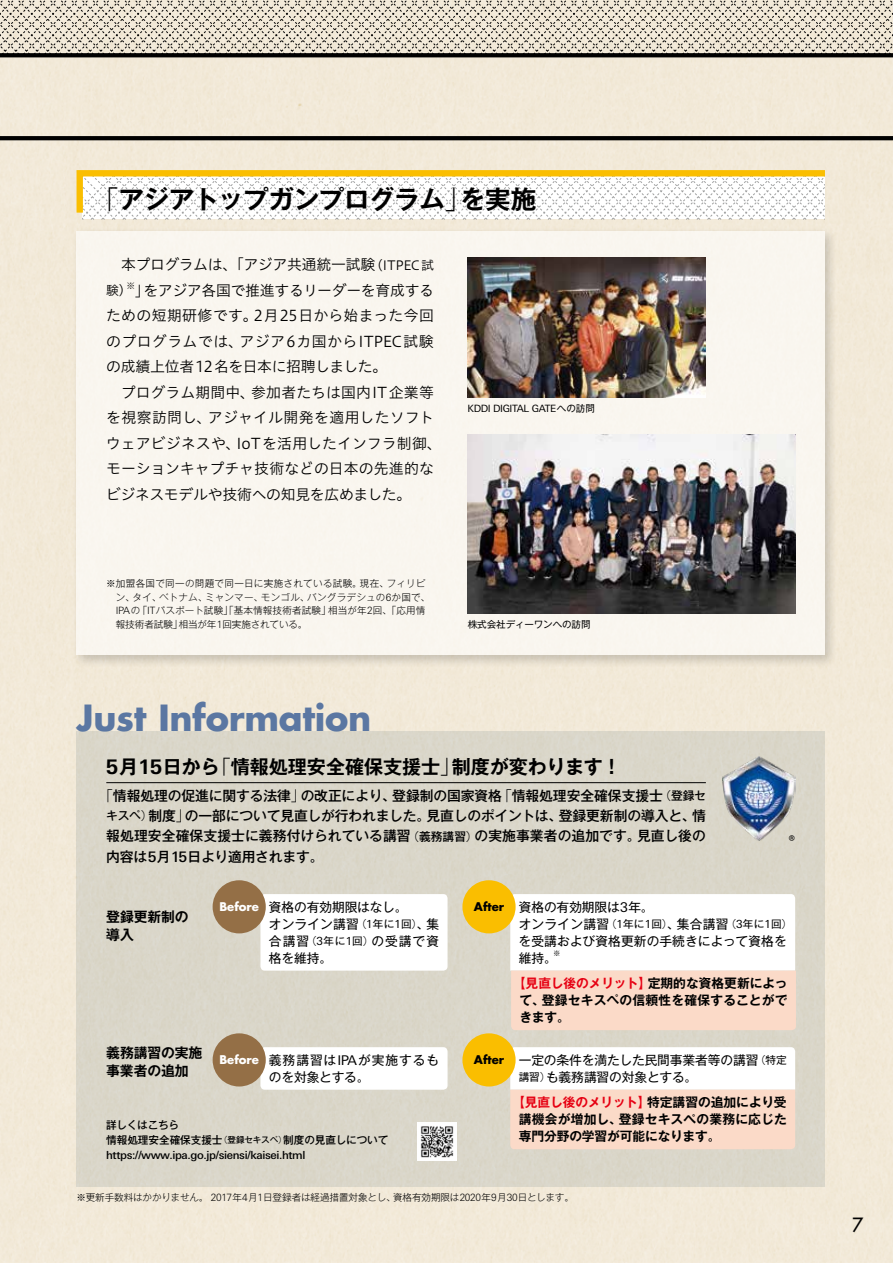
<style>
.page{position:relative;width:893px;height:1263px;background:#fff}
.page>*{position:absolute;margin:0;border:0;box-sizing:border-box;transform-origin:0 0}
.t1{font:700 35.1px "Futura";letter-spacing:-.01em;color:#5b77a2}
.t2{font:700 25.5px "Gothic MB101 Pr 6 De";letter-spacing:-.015em;color:#000}
.t3{font:700 19.2px "Gothic MB101 Pr 6 De";letter-spacing:-.005em;color:#000}
.t4{font:19.2px "Futura";color:#000}
.t5{font:14.85px/25.5px "Hiragino UD Sans Std W3";color:#000;text-align:justify}
.t6{font:14.85px "Hiragino UD Sans Std W3";letter-spacing:-.025em;color:#000}
.t7{font:500 14.55px "Univers Next Pro";color:#000}
.t8{font:500 13.8px/20.2px "Gothic MB101 Pr 6";color:#000;text-align:justify}
.t9{font:700 13.8px/18.1px "Gothic MB101 Pr 6 De";letter-spacing:-.005em;color:#000}
.t10{font:12.75px/17px "Gothic MB101 Pr 6";letter-spacing:-.005em;color:#000}
.t11{font:700 12.75px/17px "Gothic MB101 Pr 6 De";color:#000;text-align:justify}
.t12{font:12.75px/17px "Gothic MB101 Pr 6";letter-spacing:.065em;color:#000}
.t13{font:12.75px "Hiragino UD Sans Std W3";color:#000}
.t14{font:700 11.7px "Futura";letter-spacing:-.005em;color:#fff}
.t15{font:700 11.7px "Futura";color:#000}
.t16{font:500 11.1px "Univers Next Pro";letter-spacing:-.03em;color:#000}
.t17{font:500 10.65px/14.9px "Gothic MB101 Pr 6";letter-spacing:-.01em;color:#000}
.t18{font:10.05px "Univers Next Pro";letter-spacing:-.04em;color:#000}
.t19{font:300 9.6px/13.8px "Gothic MB101 Pr 6";letter-spacing:.01em;color:#000}
.t20{font:300 9.6px "Gothic MB101 Pr 6";letter-spacing:-.01em;color:#000}
.t21{font:9.6px "Gothic MB101 Pr 6";letter-spacing:-.01em;color:#000}
.t22{font:8.7px "Hiragino UD Sans Std W3";color:#000}
.t23{font:7.5px "Gothic MB101 Pr 6";color:#000}
.s1{font-family:"Gothic MB101 Pr 6";font-weight:300}
.s2{font-size:12.75px}
.s3{font-family:"Univers Next Pro";font-size:10.05px}
.s4{font-family:"Gothic MB101 Pr 6";font-size:9.6px}
.s5{font-family:"Univers Next Pro";font-size:20.1px}
.s6{font-weight:300}
.s7{font-weight:300;font-size:11.7px}
.s8{font-size:11.7px}
.s9{font-family:"Univers Next Pro";font-size:14.55px}
.s10{font-weight:300;font-size:10.65px}
.s11{font-family:"Univers Next Pro";font-size:11.1px}
.s12{font-size:10.65px}
.s13{font-family:"Univers Next Pro";font-size:13.35px}
.s14{font-weight:300;font-size:8.55px}
.s15{font-size:8.55px}
.s16{font-family:"Gothic MB101 Pr 6";font-weight:300;color:#e60012}
.s17{color:#e60012}
</style>
<div class="page">
<svg style="left:0;top:0;width:893px;height:53px;background:#d3cbbc"></svg>
<svg style="left:0;top:53px;width:893px;height:4px;background:#060606"></svg>
<svg style="left:0;top:136px;width:893px;height:4px;background:#040403"></svg>
<div style="left:77px;top:731px;width:748px;height:455px;background:#dad6c9"></div>
<div style="left:72px;top:227px;width:766px;height:441px;background:#000;opacity:.3"></div>
<div style="left:77px;top:232px;width:748px;height:423px;background:#f9f6ef"></div>
<svg style="left:73px;top:167px;width:758px;height:52px"></svg>
<hr style="left:106px;top:782px;width:600px;height:1px;background:#000">
<img style="left:468px;top:257px;width:238px;height:141px">
<img style="left:468px;top:435px;width:327px;height:178px">
<img style="left:722px;top:757px;width:73px;height:83px">
<svg style="left:510px;top:894px;width:286px;height:136px;background:#fdeee6"></svg>
<svg style="left:510px;top:1047px;width:285px;height:102px;background:#fce9de"></svg>
<div style="left:462px;top:880px;width:54px;height:53px;background:#fabe00;border-radius:50%"></div>
<div style="left:462px;top:1033px;width:54px;height:53px;background:#fabe00;border-radius:50%"></div>
<div style="left:260px;top:894px;width:188px;height:77px;background:#fff;border-radius:4px"></div>
<div style="left:213px;top:880px;width:53px;height:53px;background:#946f46;border-radius:50%"></div>
<div style="left:260px;top:1047px;width:188px;height:43px;background:#fff;border-radius:4px"></div>
<div style="left:213px;top:1033px;width:53px;height:53px;background:#946f46;border-radius:50%"></div>
<img style="left:418px;top:1123px;width:38px;height:38px">
<h2 class="t2" style="left:93px;top:178px;width:444px"><span class="s1">「</span>アジアトップガンプログラム<span class="s1">」</span>を実施</h2>
<p class="t6" style="left:121px;top:254px;width:314px">本プログラムは、「アジア共通統一試験<span class="s2">（ITPEC試</span></p>
<p class="t13" style="left:106px;top:281px;width:27px">験）</p>
<p class="t22" style="left:126px;top:279px;width:10px">※</p>
<p class="t5" style="left:106px;top:277px;width:329px;text-indent:29px">」をアジア各国で推進するリーダーを育成するための短期研修です。2月25日から始まった今回のプログラムでは、アジア6カ国からITPEC試験の成績上位者12名を日本に招聘しました。</p>
<p class="t5" style="left:106px;top:379px;width:337px;text-align:left;text-indent:15px">プログラム期間中、参加者たちは国内IT企業等を視察訪問し、アジャイル開発を適用したソフトウェアビジネスや、IoTを活用したインフラ制御、モーションキャプチャ技術などの日本の先進的なビジネスモデルや技術への知見を広めました。</p>
<p class="t19" style="left:116px;top:575px;width:316px;text-indent:-10px">※加盟各国で同一の問題で同一日に実施されている試験。現在、フィリピン、タイ、ベトナム、ミャンマー、モンゴル、バングラデシュの<span class="s3">6</span>か国で、<span class="s3">IPA</span>の「<span class="s3">IT</span>パスポート試験」「基本情報技術者試験」相当が年<span class="s3">2</span>回、「応用情報技術者試験」相当が年<span class="s3">1</span>回実施されている。</p>
<h1 class="t1" style="left:77px;top:694px;width:296px">Just Information</h1>
<p class="t18" style="left:467px;top:403px;width:129px">KDDI DIGITAL GATE<span class="s4">への訪問</span></p>
<p class="t21" style="left:468px;top:617px;width:124px">株式会社ディーワンへの訪問</p>
<p class="t3" style="left:106px;top:750px;width:517px"><span class="s5">5</span>月<span class="s5">15</span>日から<span class="s1">「</span>情報処理安全確保支援士<span class="s1">」</span>制度が変わります！</p>
<p class="t8" style="left:106px;top:785px;width:601px;text-indent:-7px"><span class="s6">「</span>情報処理の促進に関する法律<span class="s6">」</span>の改正により、登録制の国家資格<span class="s6">「</span>情報処理安全確保支援士<span class="s7">（</span><span class="s8">登録セキスペ</span><span class="s7">）</span>制度<span class="s6">」</span>の一部について見直しが行われました。見直しのポイントは、登録更新制の導入と、情報処理安全確保支援士に義務付けられている講習<span class="s7">（</span><span class="s8">義務講習</span><span class="s7">）</span>の実施事業者の追加です。見直し後の内容は<span class="s9">5</span>月<span class="s9">15</span>日より適用されます。</p>
<p class="t7" style="left:789px;top:832px;width:8px">®</p>
<p class="t9" style="left:106px;top:907px;width:84px">登録更新制の導入</p>
<p class="t14" style="left:219px;top:899px;width:41px">Before</p>
<p class="t10" style="left:269px;top:897px;width:172px">資格の有効期限はなし。<br>オンライン講習<span class="s10">（</span><span class="s11">1</span><span class="s12">年に</span><span class="s11">1</span><span class="s12">回</span><span class="s10">）</span>、集合講習<span class="s10">（</span><span class="s11">3</span><span class="s12">年に</span><span class="s11">1</span><span class="s12">回</span><span class="s10">）</span>の受講で資格を維持。</p>
<p class="t9" style="left:106px;top:1043px;width:98px">義務講習の実施事業者の追加</p>
<p class="t14" style="left:219px;top:1052px;width:41px">Before</p>
<p class="t12" style="left:269px;top:1050px;width:172px">義務講習は<span class="s13">IPA</span>が実施するものを対象とする。</p>
<p class="t17" style="left:106px;top:1117px;width:284px">詳しくはこちら<br>情報処理安全確保支援士<span class="s14">（</span><span class="s15">登録セキスペ</span><span class="s14">）</span>制度の見直しについて</p>
<p class="t16" style="left:106px;top:1148px;width:201px">https://www.ipa.go.jp/siensi/kaisei.html</p>
<p class="t15" style="left:474px;top:899px;width:32px">After</p>
<p class="t15" style="left:474px;top:1052px;width:32px">After</p>
<p class="t10" style="left:519px;top:897px;width:275px">資格の有効期限は<span class="s13">3</span>年。<br>オンライン講習<span class="s10">（</span><span class="s11">1</span><span class="s12">年に</span><span class="s11">1</span><span class="s12">回</span><span class="s10">）</span>、集合講習<span class="s10">（</span><span class="s11">3</span><span class="s12">年に</span><span class="s11">1</span><span class="s12">回</span><span class="s10">）</span>を受講および資格更新の手続きによって資格を維持。</p>
<p class="t23" style="left:553px;top:947px;width:9px">※</p>
<p class="t11" style="left:519px;top:974px;width:270px;text-indent:-6px"><span class="s16">【</span><span class="s17">見直し後のメリット</span><span class="s16">】</span>定期的な資格更新によって、登録セキスペの信頼性を確保することができます。</p>
<p class="t10" style="left:519px;top:1050px;width:269px">一定の条件を満たした民間事業者等の講習<span class="s10">（</span><span class="s12">特定講習</span><span class="s10">）</span>も義務講習の対象とする。</p>
<p class="t11" style="left:519px;top:1093px;width:270px;text-indent:-7px"><span class="s16">【</span><span class="s17">見直し後のメリット</span><span class="s16">】</span>特定講習の追加により受講機会が増加し、登録セキスぺの業務に応じた専門分野の学習が可能になります。</p>
<p class="t20" style="left:76px;top:1189px;width:499px">※更新手数料はかかりません。 <span class="s3">2017</span>年<span class="s3">4</span>月<span class="s3">1</span>日登録者は経過措置対象とし、資格有効期限は<span class="s3">2020</span>年<span class="s3">9</span>月<span class="s3">30</span>日とします。</p>
<p class="t4" style="left:852px;top:1212px;width:13px">7</p>
</div>
